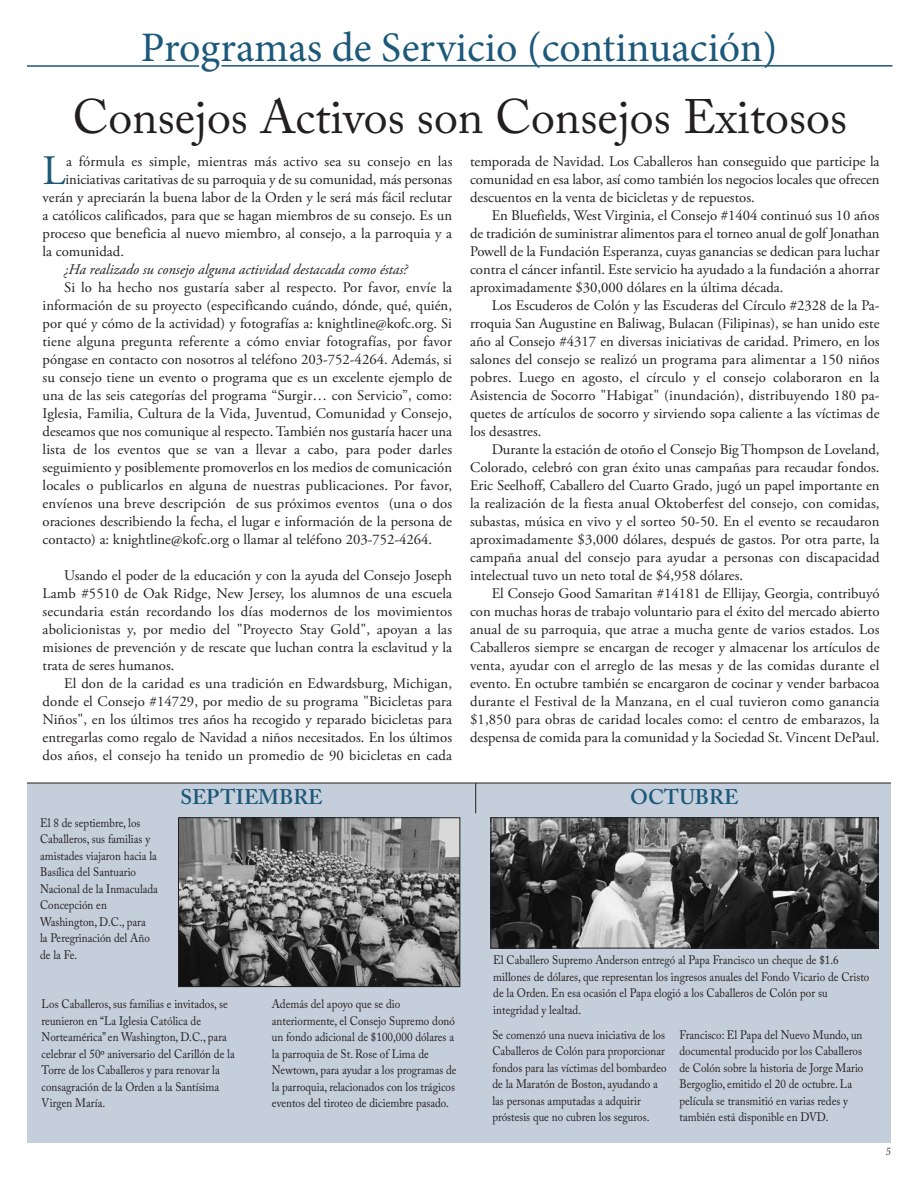
<style>
.page{position:relative;width:918px;height:1188px;background:#fff}
.page>*{position:absolute;margin:0;border:0;box-sizing:border-box;transform-origin:0 0}
.t1{font:48px "Adobe Caslon Pro";color:#231f20}
.t2{font:42px "Minion Pro";color:#1c587a}
.t3{font:41.85px "Adobe Garamond Pro";color:#1c587a}
.t4{font:600 21px "Adobe Caslon Pro";color:#1c587a}
.t5{font:14.7px/18px "Adobe Garamond Pro";color:#231f20;text-align:justify}
.t6{font:italic 14.7px "Adobe Garamond Pro";color:#231f20}
.t7{font:12.3px/16.5px "Adobe Caslon Pro";color:#231f20;scale:.9 1}
.t8{font:italic 10.5px "Palatino";color:#231f20;scale:.9 1}
</style>
<div class="page">
<div style="left:27px;top:783px;width:864px;height:360px;background:#c5cedb"></div>
<img style="left:180px;top:820px;width:278px;height:165px">
<div style="left:178px;top:818px;width:282px;height:169px;border:1px solid #231f20"></div>
<hr style="left:27px;top:783px;width:864px;height:1px;background:#231f20">
<hr style="left:475px;top:783px;width:1px;height:30px;background:#231f20">
<img style="left:493px;top:820px;width:383px;height:126px">
<div style="left:491px;top:818px;width:387px;height:130px;border:1px solid #231f20"></div>
<hr style="left:27px;top:65px;width:172px;height:2px;background:#1c587a">
<hr style="left:222px;top:65px;width:670px;height:2px;background:#1c587a">
<h2 class="t2" style="left:141px;top:32px;width:638px">Programas de Servicio (continuación)</h2>
<h1 class="t1" style="left:73px;top:99px;width:776px">Consejos Activos son Consejos Exitosos</h1>
<h3 class="t3" style="left:43px;top:155px;width:25px">L</h3>
<p class="t5" style="left:66px;top:154px;width:388px">a fórmula es simple, mientras más activo sea su consejo en las</p>
<p class="t5" style="left:66px;top:172px;width:388px">iniciativas caritativas de su parroquia y de su comunidad, más personas</p>
<p class="t5" style="left:43px;top:190px;width:411px">verán y apreciarán la buena labor de la Orden y le será más fácil reclutar</p>
<p class="t5" style="left:43px;top:208px;width:411px">a católicos calificados, para que se hagan miembros de su consejo. Es un</p>
<p class="t5" style="left:43px;top:226px;width:411px">proceso que beneficia al nuevo miembro, al consejo, a la parroquia y a</p>
<p class="t5" style="left:43px;top:244px;width:83px">la comunidad.</p>
<p class="t6" style="left:64px;top:264px;width:345px">¿Ha realizado su consejo alguna actividad destacada como éstas?</p>
<p class="t5" style="left:43px;top:280px;width:411px;text-indent:22px">Si lo ha hecho nos gustaría saber al respecto. Por favor, envíe la información de su proyecto (especificando cuándo, dónde, qué, quién, por qué y cómo de la actividad) y fotografías a: knightline@kofc.org. Si tiene alguna pregunta referente a cómo enviar fotografías, por favor póngase en contacto con nosotros al teléfono 203-752-4264. Además, si su consejo tiene un evento o programa que es un excelente ejemplo de una de las seis categorías del programa “Surgir… con Servicio”, como:<br>Iglesia, Familia, Cultura de la Vida, Juventud, Comunidad y Consejo, deseamos que nos comunique al respecto. También nos gustaría hacer una lista de los eventos que se van a llevar a cabo, para poder darles seguimiento y posiblemente promoverlos en los medios de comunicación locales o publicarlos en alguna de nuestras publicaciones. Por favor, envíenos una breve descripción de sus próximos eventos (una o dos oraciones describiendo la fecha, el lugar e información de la persona de contacto) a: knightline@kofc.org o llamar al teléfono 203-752-4264.</p>
<p class="t5" style="left:43px;top:568px;width:411px;text-indent:22px">Usando el poder de la educación y con la ayuda del Consejo Joseph Lamb #5510 de Oak Ridge, New Jersey, los alumnos de una escuela secundaria están recordando los días modernos de los movimientos abolicionistas y, por medio del "Proyecto Stay Gold", apoyan a las misiones de prevención y de rescate que luchan contra la esclavitud y la trata de seres humanos.</p>
<p class="t5" style="left:43px;top:676px;width:411px;text-indent:22px">El don de la caridad es una tradición en Edwardsburg, Michigan, donde el Consejo #14729, por medio de su programa "Bicicletas para Niños", en los últimos tres años ha recogido y reparado bicicletas para entregarlas como regalo de Navidad a niños necesitados. En los últimos dos años, el consejo ha tenido un promedio de 90 bicicletas en cada</p>
<p class="t7" style="left:40px;top:816px;width:133px">El 8 de septiembre, los<br>Caballeros, sus familias y amistades viajaron hacia la<br>Basílica del Santuario<br>Nacional de la Inmaculada<br>Concepción en<br>Washington, D.C., para<br>la Peregrinación del Año de la Fe.</p>
<h3 class="t4" style="left:181px;top:789px;width:144px">SEPTIEMBRE</h3>
<p class="t7" style="left:42px;top:997px;width:216px">Los Caballeros, sus familias e invitados, se reunieron en “La Iglesia Católica de Norteamérica” en Washington, D.C., para celebrar el 50º aniversario del Carillón de la Torre de los Caballeros y para renovar la consagración de la Orden a la Santísima Virgen María.</p>
<p class="t7" style="left:272px;top:997px;width:207px">Además del apoyo que se dio anteriormente, el Consejo Supremo donó un fondo adicional de $100,000 dólares a la parroquia de St. Rose of Lima de Newtown, para ayudar a los programas de la parroquia, relacionados con los trágicos eventos del tiroteo de diciembre pasado.</p>
<p class="t5" style="left:470px;top:154px;width:411px">temporada de Navidad. Los Caballeros han conseguido que participe la comunidad en esa labor, así como también los negocios locales que ofrecen descuentos en la venta de bicicletas y de repuestos.</p>
<p class="t5" style="left:470px;top:208px;width:411px;text-indent:22px">En Bluefields, West Virginia, el Consejo #1404 continuó sus 10 años de tradición de suministrar alimentos para el torneo anual de golf Jonathan Powell de la Fundación Esperanza, cuyas ganancias se dedican para luchar contra el cáncer infantil. Este servicio ha ayudado a la fundación a ahorrar aproximadamente $30,000 dólares en la última década.</p>
<p class="t5" style="left:470px;top:298px;width:411px;text-indent:22px">Los Escuderos de Colón y las Escuderas del Círculo #2328 de la Pa&shy;rroquia San Augustine en Baliwag, Bulacan (Filipinas), se han unido este año al Consejo #4317 en diversas iniciativas de caridad. Primero, en los salones del consejo se realizó un programa para alimentar a 150 niños pobres. Luego en agosto, el círculo y el consejo colaboraron en la Asistencia de Socorro "Habigat" (inundación), distribuyendo 180 pa&shy;quetes de artículos de socorro y sirviendo sopa caliente a las víctimas de los desastres.</p>
<p class="t5" style="left:470px;top:442px;width:411px;text-indent:22px">Durante la estación de otoño el Consejo Big Thompson de Loveland, Colorado, celebró con gran éxito unas campañas para recaudar fondos.<br>Eric Seelhoff, Caballero del Cuarto Grado, jugó un papel importante en la realización de la fiesta anual Oktoberfest del consejo, con comidas, subastas, música en vivo y el sorteo 50-50. En el evento se recaudaron aproximadamente $3,000 dólares, después de gastos. Por otra parte, la campaña anual del consejo para ayudar a personas con discapacidad intelectual tuvo un neto total de $4,958 dólares.</p>
<p class="t5" style="left:470px;top:586px;width:411px;text-indent:22px">El Consejo Good Samaritan #14181 de Ellijay, Georgia, contribuyó con muchas horas de trabajo voluntario para el éxito del mercado abierto anual de su parroquia, que atrae a mucha gente de varios estados. Los Caballeros siempre se encargan de recoger y almacenar los artículos de venta, ayudar con el arreglo de las mesas y de las comidas durante el evento. En octubre también se encargaron de cocinar y vender barbacoa durante el Festival de la Manzana, en el cual tuvieron como ganancia $1,850 para obras de caridad locales como: el centro de embarazos, la despensa de comida para la comunidad y la Sociedad St. Vincent DePaul.</p>
<h3 class="t4" style="left:630px;top:789px;width:110px">OCTUBRE</h3>
<p class="t7" style="left:493px;top:953px;width:419px">El Caballero Supremo Anderson entregó al Papa Francisco un cheque de $1.6 millones de dólares, que representan los ingresos anuales del Fondo Vicario de Cristo de la Orden. En esa ocasión el Papa elogió a los Caballeros de Colón por su integridad y lealtad.</p>
<p class="t7" style="left:492px;top:1028px;width:195px">Se comenzó una nueva iniciativa de los Caballeros de Colón para proporcionar fondos para las víctimas del bombardeo de la Maratón de Boston, ayudando a las personas amputadas a adquirir próstesis que no cubren los seguros.</p>
<p class="t7" style="left:680px;top:1028px;width:206px">Francisco: El Papa del Nuevo Mundo, un documental producido por los Caballeros de Colón sobre la historia de Jorge Mario Bergoglio, emitido el 20 de octubre. La película se transmitió en varias redes y también está disponible en DVD.</p>
<p class="t8" style="left:886px;top:1145px;width:7px">5</p>
</div>
